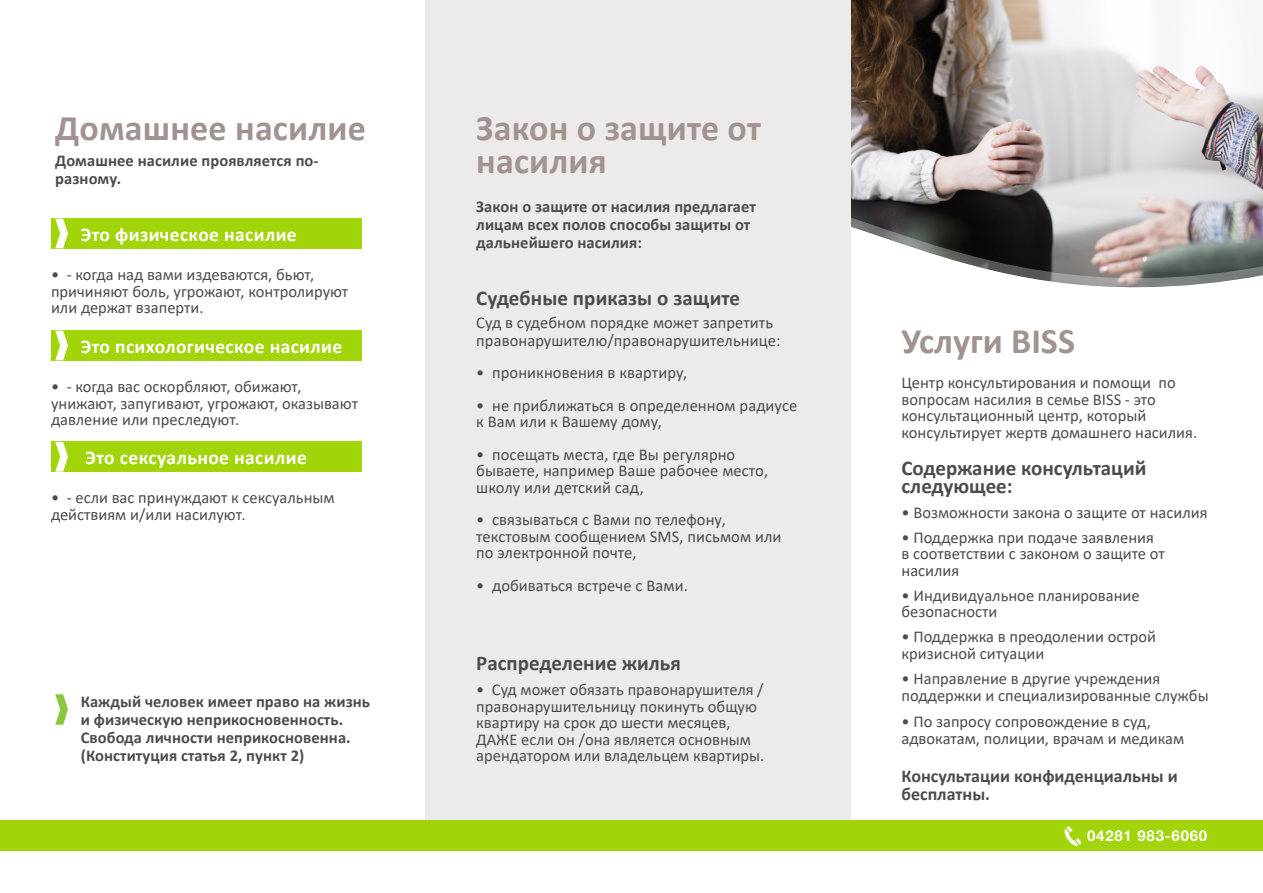
<style>
.page{position:relative;width:1263px;height:893px;background:#fff}
.page>*{position:absolute;margin:0;border:0;box-sizing:border-box;transform-origin:0 0}
.t1{font:700 36px/33px "Calibri";letter-spacing:.005em;color:#a19390}
.t2{font:700 21px/18px "Calibri";color:#4b4c4d}
.t3{font:700 19.5px "Calibri";letter-spacing:.02em;color:#fff}
.t4{font:700 18px/18px "Calibri";color:#4b4c4d}
.t5{font:16.5px/16.5px "Calibri";color:#4b4c4d}
.t6{font:700 16.5px/18px "Calibri";letter-spacing:.005em;color:#4b4c4d}
.t7{font:700 15px "Helvetica Neue LT Std";letter-spacing:.05em;color:#fff}
</style>
<div class="page">
<img style="left:850px;top:0;width:413px;height:176px">
<svg style="left:850px;top:176px;width:413px;height:113px"></svg>
<div style="left:425px;top:0;width:425px;height:822px;background:#ecebe9"></div>
<svg style="left:55px;top:694px;width:13px;height:31px"></svg>
<div style="left:0;top:821px;width:1263px;height:30px;background:#a2d40a"></div>
<svg style="left:1064px;top:826px;width:18px;height:20px"></svg>
<div style="left:51px;top:218px;width:310px;height:31px;background:#a2d40a"></div>
<svg style="left:55px;top:219px;width:13px;height:29px"></svg>
<div style="left:51px;top:330px;width:310px;height:31px;background:#a2d40a"></div>
<svg style="left:55px;top:331px;width:13px;height:29px"></svg>
<div style="left:51px;top:441px;width:310px;height:31px;background:#a2d40a"></div>
<svg style="left:55px;top:442px;width:13px;height:30px"></svg>
<p class="t1" style="left:55px;top:111px;width:312px">Домашнее насилие</p>
<p class="t6" style="left:55px;top:151px;width:265px">Домашнее насилие проявляется по&shy;разному.</p>
<p class="t3" style="left:81px;top:221px;width:217px">Это физическое насилие</p>
<p class="t5" style="left:51px;top:266px;width:299px">• - когда над вами издеваются, бьют, причиняют боль, угрожают, контролируют или держат взаперти.</p>
<p class="t3" style="left:81px;top:333px;width:263px">Это психологическое насилие</p>
<p class="t5" style="left:51px;top:378px;width:309px">• - когда вас оскорбляют, обижают, унижают, запугивают, угрожают, оказывают давление или преследуют.</p>
<p class="t3" style="left:86px;top:444px;width:223px">Это сексуальное насилие</p>
<p class="t5" style="left:51px;top:489px;width:285px">• - если вас принуждают к сексуальным действиям и/или насилуют.</p>
<p class="t6" style="left:81px;top:692px;width:291px">Каждый человек имеет право на жизнь и физическую неприкосновенность.<br>Свобода личности неприкосновенна. (Конституция статья 2, пункт 2)</p>
<p class="t1" style="left:476px;top:111px;width:286px">Закон о защите от насилия</p>
<p class="t6" style="left:476px;top:197px;width:281px">Закон о защите от насилия предлагает лицам всех полов способы защиты от дальнейшего насилия:</p>
<p class="t2" style="left:476px;top:289px;width:265px">Судебные приказы о защите</p>
<p class="t5" style="left:476px;top:313px;width:306px;line-height:18px">Суд в судебном порядке может запретить правонарушителю/правoнарушительнице:</p>
<p class="t5" style="left:476px;top:364px;width:212px">• проникновения в квартиру,</p>
<p class="t5" style="left:476px;top:397px;width:323px">• не приближаться в определенном радиусе к Вам или к Вашему дому,</p>
<p class="t5" style="left:476px;top:446px;width:293px">• посещать места, где Вы регулярно бываете, например Ваше рабочее место, школу или детский сад,</p>
<p class="t5" style="left:476px;top:511px;width:307px">• связываться с Вами по телефону, текстовым сообщением SMS, письмом или по электронной почте,</p>
<p class="t5" style="left:476px;top:577px;width:213px">• добиваться встрече с Вами.</p>
<p class="t2" style="left:476px;top:654px;width:206px">Распределение жилья</p>
<p class="t5" style="left:476px;top:681px;width:290px">• Суд может обязать правонарушителя / правонарушительницу покинуть общую квартиру на срок до шести месяцев, ДАЖЕ если он /она является основным арендатором или владельцем квартиры.</p>
<p class="t1" style="left:901px;top:324px;width:175px">Услуги BISS</p>
<p class="t5" style="left:901px;top:374px;width:297px">Центр консультирования и помощи по вопросам насилия в семье BISS - это консультационный центр, который консультирует жертв домашнего насилия.</p>
<p class="t2" style="left:901px;top:459px;width:246px">Содержание консультаций следующее:</p>
<p class="t5" style="left:901px;top:504px;width:307px">• Возможности закона о защите от насилия</p>
<p class="t5" style="left:901px;top:529px;width:265px">• Поддержка при подаче заявления в соответствии с законом о защите от насилия</p>
<p class="t5" style="left:901px;top:587px;width:240px">• Индивидуальное планирование безопасности</p>
<p class="t5" style="left:901px;top:628px;width:256px">• Поддержка в преодолении острой кризисной ситуации</p>
<p class="t5" style="left:901px;top:670px;width:309px">• Направление в другие учреждения поддержки и специализированные службы</p>
<p class="t5" style="left:901px;top:713px;width:284px">• По запросу сопровождение в суд, адвокатам, полиции, врачам и медикам</p>
<p class="t4" style="left:901px;top:767px;width:278px">Консультации конфиденциальны и бесплатны.</p>
<p class="t7" style="left:1087px;top:827px;width:122px">04281 983-6060</p>
</div>
